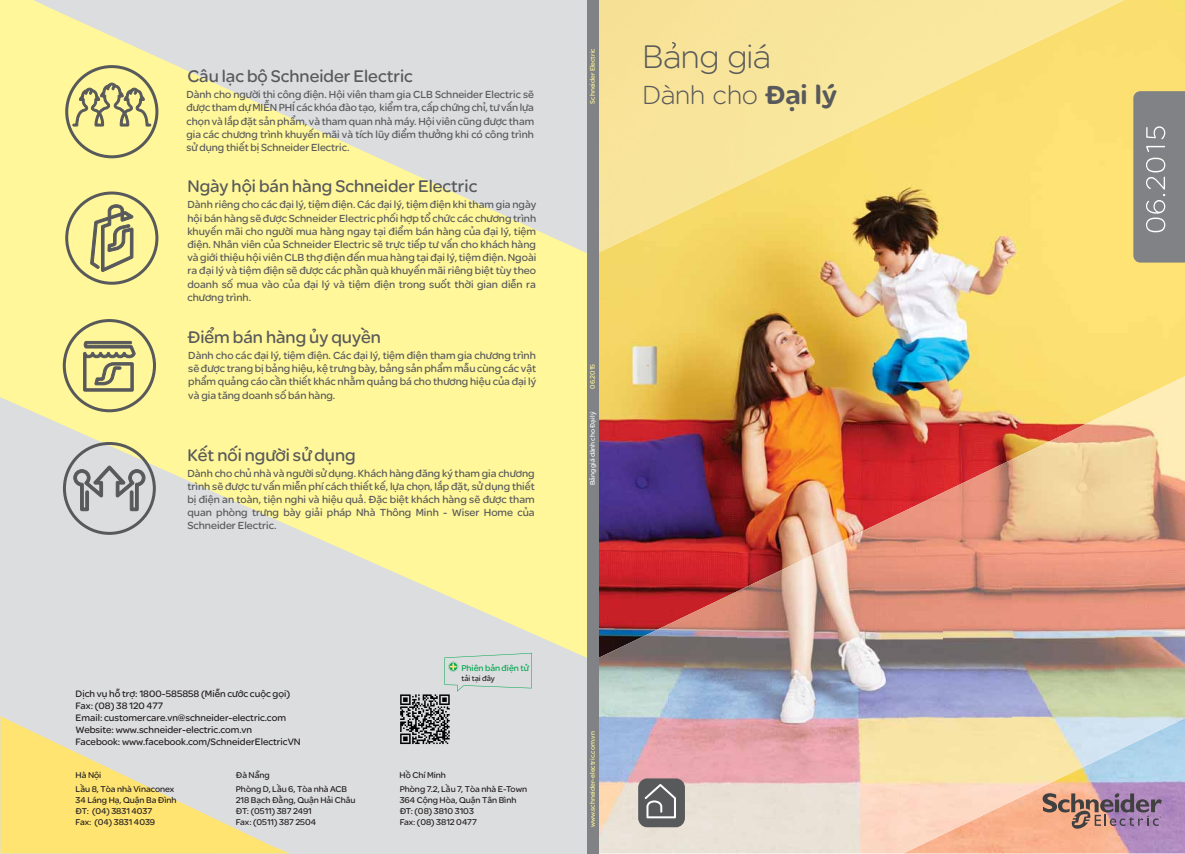
<style>
.page{position:relative;width:1185px;height:854px;background:#fff}
.page>*{position:absolute;margin:0;border:0;box-sizing:border-box;transform-origin:0 0}
.t1{font:300 35px "SE Optimist";color:#58595b}
.t2{font:300 28px "SE Optimist";color:#58595b}
.t3{font:900 28px "SE Optimist";color:#58595b}
.t4{font:18px "SE Optimist";color:#58595b}
.t5{font:11px/13.2px "SE Optimist";color:#58595b;text-align:justify}
.t6{font:10px/12px "SE Optimist";color:#231f20}
.t7{font:9px/10.8px "SE Optimist";color:#231f20}
.t8{font:9px "SE Optimist";color:#00a650}
.t9{font:8px "SE Optimist";color:#231f20}
.t10{font:7px "SE Optimist";color:#fff799}
.t11{font:7px "SE Optimist";color:#fff}
.s1{font-weight:900}
</style>
<div class="page">
<img style="left:598px;top:1px;width:586px;height:852px">
<img style="left:1081px;top:376px;width:103px;height:204px">
<img style="left:1012px;top:410px;width:69px;height:170px">
<img style="left:943px;top:444px;width:69px;height:341px">
<img style="left:874px;top:478px;width:69px;height:341px">
<img style="left:805px;top:512px;width:69px;height:341px">
<img style="left:736px;top:546px;width:69px;height:307px">
<img style="left:667px;top:580px;width:69px;height:273px">
<img style="left:1012px;top:580px;width:104px;height:205px">
<img style="left:1116px;top:580px;width:68px;height:171px">
<img style="left:598px;top:614px;width:69px;height:239px">
<img style="left:943px;top:785px;width:104px;height:34px">
<img style="left:874px;top:819px;width:104px;height:34px">
<div style="left:598px;top:1px;width:421px;height:94px;background:#f8e59b"></div>
<img style="left:1019px;top:1px;width:71px;height:50px">
<img style="left:1089px;top:1px;width:35px;height:17px">
<img style="left:598px;top:95px;width:211px;height:95px">
<img style="left:809px;top:95px;width:70px;height:63px">
<img style="left:879px;top:95px;width:49px;height:24px">
<img style="left:598px;top:189px;width:70px;height:64px">
<img style="left:668px;top:189px;width:63px;height:31px">
<div style="left:0;top:1px;width:587px;height:853px;background:#dcddde"></div>
<svg style="left:0;top:1px;width:587px;height:657px;fill:#fff799"></svg>
<svg style="left:0;top:716px;width:289px;height:137px"></svg>
<svg style="left:65px;top:65px;width:93px;height:93px"></svg>
<svg style="left:65px;top:191px;width:93px;height:94px"></svg>
<svg style="left:63px;top:442px;width:93px;height:93px"></svg>
<svg style="left:63px;top:319px;width:93px;height:93px"></svg>
<img style="left:630px;top:343px;width:29px;height:45px">
<svg style="left:1042px;top:793px;width:120px;height:37px"></svg>
<div style="left:638px;top:778px;width:47px;height:49px;background:#58595b;border-radius:9px"></div>
<svg style="left:645px;top:784px;width:31px;height:34px"></svg>
<svg style="left:1133px;top:91px;width:51px;height:172px"></svg>
<div style="left:587px;top:1px;width:11px;height:852px;background:#808285"></div>
<svg style="left:672px;top:42px;width:4px;height:7px"></svg>
<svg style="left:400px;top:653px;width:132px;height:91px"></svg>
<h3 class="t4" style="left:187px;top:63px;width:227px">Câu lạc bộ Schneider Electric</h3>
<p class="t5" style="left:186px;top:87px;width:349px">Dành cho người thi công điện. Hội viên tham gia CLB Schneider Electric sẽ được tham dự MIỄN PHÍ các khóa đào tạo, kiểm tra, cấp chứng chỉ, tư vấn lựa chọn và lắp đặt sản phẩm, và tham quan nhà máy. Hội viên cũng được tham gia các chương trình khuyến mãi và tích lũy điểm thưởng khi có công trình sử dụng thiết bị Schneider Electric.</p>
<h3 class="t4" style="left:187px;top:173px;width:291px">Ngày hội bán hàng Schneider Electric</h3>
<p class="t5" style="left:187px;top:198px;width:350px">Dành riêng cho các đại lý, tiệm điện. Các đại lý, tiệm điện khi tham gia ngày hội bán hàng sẽ được Schneider Electric phối hợp tổ chức các chương trình khuyến mãi cho người mua hàng ngay tại điểm bán hàng của đại lý, tiệm điện. Nhân viên của Schneider Electric sẽ trực tiếp tư vấn cho khách hàng và giới thiệu hội viên CLB thợ điện đến mua hàng tại đại lý, tiệm điện. Ngoài ra đại lý và tiệm điện sẽ được các phần quà khuyến mãi riêng biệt tùy theo doanh số mua vào của đại lý và tiệm điện trong suốt thời gian diễn ra chương trình.</p>
<h3 class="t4" style="left:187px;top:324px;width:195px">Điểm bán hàng ủy quyền</h3>
<p class="t5" style="left:188px;top:348px;width:349px">Dành cho các đại lý, tiệm điện. Các đại lý, tiệm điện tham gia chương trình sẽ được trang bị bảng hiệu, kệ trưng bày, bảng sản phẩm mẫu cùng các vật phẩm quảng cáo cần thiết khác nhằm quảng bá cho thương hiệu của đại lý và gia tăng doanh số bán hàng.</p>
<h3 class="t4" style="left:187px;top:442px;width:170px">Kết nối người sử dụng</h3>
<p class="t5" style="left:187px;top:466px;width:349px">Dành cho chủ nhà và người sử dụng. Khách hàng đăng ký tham gia chương trình sẽ được tư vấn miễn phí cách thiết kế, lựa chọn, lắp đặt, sử dụng thiết bị điện an toàn, tiện nghi và hiệu quả. Đặc biệt khách hàng sẽ được tham quan phòng trưng bày giải pháp Nhà Thông Minh - Wiser Home của Schneider Electric.</p>
<p class="t10" style="left:588px;top:104px;width:57px;rotate:-90deg">Schneider Electric</p>
<h1 class="t1" style="left:643px;top:38px;width:130px">Bang giá</h1>
<h2 class="t3" style="left:789px;top:82px;width:50px">. ý</h2>
<h2 class="t2" style="left:643px;top:79px;width:181px">Dành cho <span class="s1">Ðai l</span></h2>
<p class="t10" style="left:588px;top:388px;width:26px;rotate:-90deg">06.2015</p>
<p class="t11" style="left:588px;top:485px;width:75px;rotate:-90deg">Bảng giá dành cho Đại lý</p>
<p class="t6" style="left:76px;top:688px;width:227px">Dịch vụ hỗ trợ: 1800-585858 (Miễn cước cuộc gọi)<br>Fax: (08) 38 120 477<br>Email: customercare.vn@schneider-electric.com Website: www.schneider-electric.com.vn<br>Facebook: www.facebook.com/SchneiderElectricVN</p>
<p class="t7" style="left:76px;top:768px;width:100px;line-height:13.9px">Hà Nội<br>Lầu 8, Tòa nhà Vinaconex</p>
<p class="t7" style="left:76px;top:794px;width:102px">34 Láng Hạ, Quận Ba Đình<br>ĐT: (04) 3831 4037<br>Fax: (04) 3831 4039</p>
<p class="t7" style="left:236px;top:768px;width:113px;line-height:13.9px">Đà Nẵng<br>Phòng D, Lầu 6, Tòa nhà ACB</p>
<p class="t7" style="left:236px;top:794px;width:121px">218 Bạch Đằng, Quận Hải Châu<br>ĐT: (0511) 387 2491<br>Fax: (0511) 387 2504</p>
<p class="t8" style="left:461px;top:661px;width:69px">Phiên bản điện tử</p>
<p class="t9" style="left:461px;top:673px;width:35px">tải tại đây</p>
<p class="t7" style="left:400px;top:768px;width:129px;line-height:13.9px">Hồ Chí Minh<br>Phòng 7.2, Lầu 7, Tòa nhà E-Town</p>
<p class="t7" style="left:400px;top:794px;width:118px">364 Cộng Hòa, Quận Tân Bình<br>ĐT: (08) 3810 3103<br>Fax: (08) 3812 0477</p>
<p class="t10" style="left:588px;top:827px;width:98px;rotate:-90deg">www.schneider-electric.com.vn</p>
</div>
